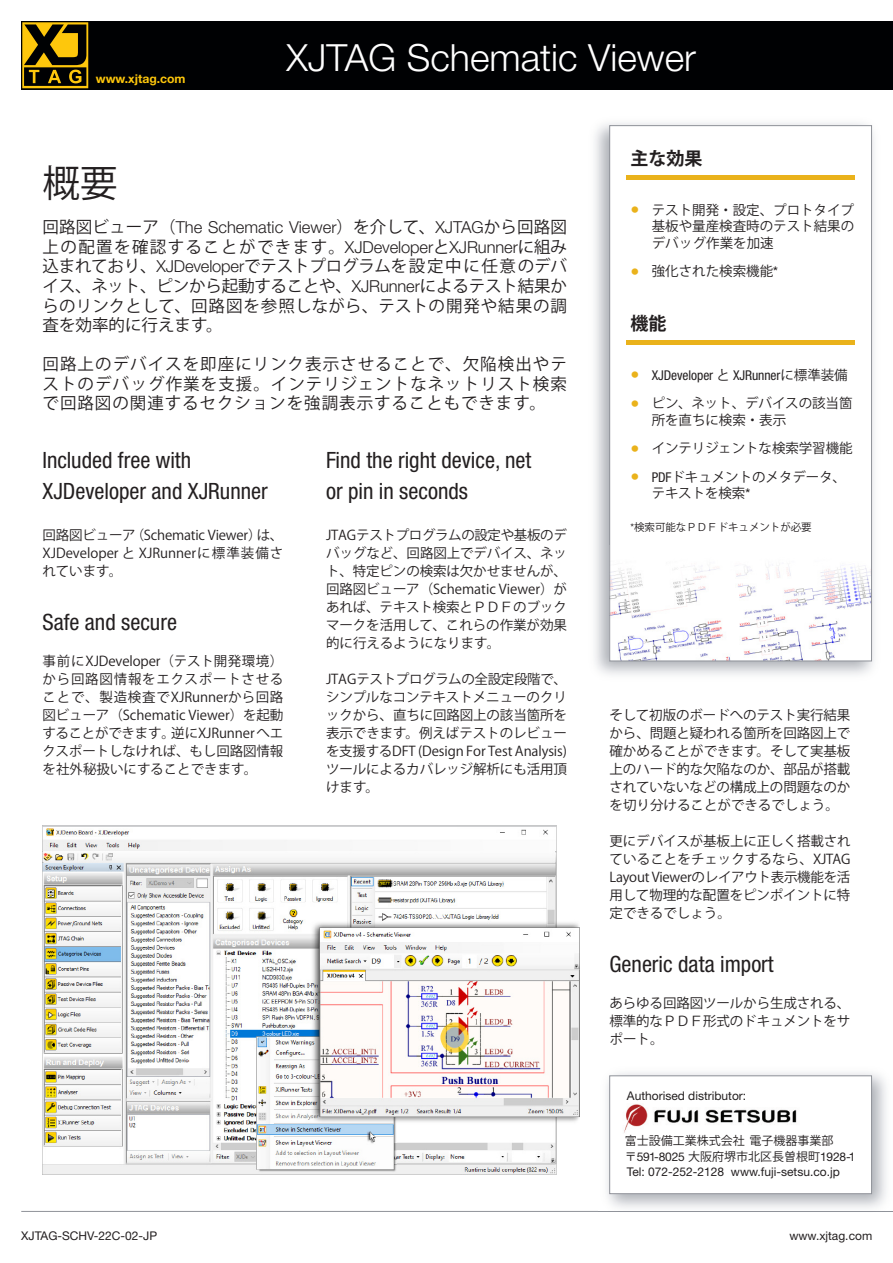
<style>
.page{position:relative;width:893px;height:1263px;background:#fff}
.page>*{position:absolute;margin:0;border:0;box-sizing:border-box;transform-origin:0 0}
.t1{font:300 37.5px "Helvetica Neue LT";color:#fff}
.t2{font:37.5px "Koz Go Pr 6 N";color:#231f20}
.t3{font:condensed 22.5px/30.9px "Helvetica Neue";color:#231f20}
.t4{font:700 18px "Koz Go Pr 6 N";color:#231f20}
.t5{font:16.5px/19.5px "Koz Go Pr 6 N";letter-spacing:.055em;color:#231f20;text-align:justify}
.t6{font:300 16.5px "Helvetica Neue LT";color:#231f20}
.t7{font:13.5px/18px "Koz Go Pr 6 N";letter-spacing:-.005em;color:#231f20;text-align:justify}
.t8{font:condensed 13.5px "Helvetica Neue";letter-spacing:-.005em;color:#231f20}
.t9{font:700 12.15px "Helvetica Neue LT";color:#fec70c}
.t10{font:12px/15px "Helvetica Neue LT";color:#231f20}
.t11{font:12px "Koz Go Pr 6 N";color:#231f20}
.t12{font:10.5px "Koz Go Pr 6 N";letter-spacing:-.005em;color:#231f20}
.s1{font-family:"Koz Go Pr 6 N";font-weight:400}
.s2{font-family:"Helvetica Neue LT";font-weight:300}
.s3{font-family:"Helvetica Neue";font-stretch:condensed;font-size:18px;color:#eab21b}
.s4{font-family:"Helvetica Neue";font-stretch:condensed}
.s5{font-size:18px;color:#eab21b}
.s6{font-family:"Koz Go Pr 6 N";font-stretch:normal}
.s7{font-family:"Helvetica Neue LT"}
.s8{font-family:"Koz Go Pr 6 N"}
</style>
<div class="page">
<div style="left:21px;top:21px;width:872px;height:68px;background:#000103"></div>
<svg style="left:22px;top:22px;width:66px;height:66px"></svg>
<hr style="left:21px;top:1211px;width:872px;height:1px;background:#8f9299">
<img style="left:611px;top:566px;width:259px;height:93px">
<div style="left:609px;top:125px;width:263px;height:536px;border:1px solid #8f9299"></div>
<div style="left:626px;top:340px;width:229px;height:5px;background:#eab21b"></div>
<hr style="left:626px;top:175px;width:229px;height:4px;background:#eab21b">
<div style="left:609px;top:1076px;width:263px;height:118px;border:1px solid #8f9299"></div>
<img style="left:622px;top:1103px;width:178px;height:31px">
<img style="left:43px;top:826px;width:537px;height:349px">
<hr style="left:43px;top:826px;width:513px;height:1px;background:#b2b3b7">
<p class="t9" style="left:96px;top:72px;width:91px">www.xjtag.com</p>
<h1 class="t1" style="left:286px;top:35px;width:411px">XJTAG Schematic Viewer</h1>
<h1 class="t2" style="left:43px;top:163px;width:77px">概要</h1>
<p class="t6" style="left:43px;top:218px;width:526px"><span class="s1">回路図ビューア（</span>The Schematic Viewer<span class="s1">）を介して、</span>XJTAG<span class="s1">から回路図</span></p>
<p class="t5" style="left:43px;top:238px;width:526px">上の配置を確認することができます。<span class="s2">XJDeveloper</span>と<span class="s2">XJRunner</span>に組み込まれており、<span class="s2">XJDeveloper</span>でテストプログラムを設定中に任意のデバイス、ネット、ピンから起動することや、<span class="s2">XJRunner</span>によるテスト結果からのリンクとして、回路図を参照しながら、テストの開発や結果の調査を効率的に行えます。</p>
<p class="t5" style="left:43px;top:355px;width:526px">回路上のデバイスを即座にリンク表示させることで、欠陥検出やテストのデバッグ作業を支援。インテリジェントなネットリスト検索で回路図の関連するセクションを強調表示することもできます。</p>
<h2 class="t3" style="left:43px;top:444px;width:227px">Included free with<br>XJDeveloper and XJRunner</h2>
<p class="t7" style="left:43px;top:526px;width:242px">回路図ビューア（Schematic Viewer）は、XJDeveloper と XJRunnerに標準装備されています。</p>
<h2 class="t3" style="left:43px;top:606px;width:136px">Safe and secure</h2>
<p class="t7" style="left:43px;top:652px;width:242px">事前にXJDeveloper（テスト開発環境）から回路図情報をエクスポートさせることで、製造検査でXJRunnerから回路図ビューア（Schematic Viewer）を起動することができます。逆にXJRunner へエクスポートしなければ、もし回路図情報を社外秘扱いにすることできます。</p>
<h2 class="t3" style="left:326px;top:444px;width:207px">Find the right device, net or pin in seconds</h2>
<p class="t7" style="left:326px;top:526px;width:242px">JTAGテストプログラムの設定や基板のデバッグなど、回路図上でデバイス、ネット、特定ピンの検索は欠かせませんが、回路図ビューア（Schematic Viewer）があれば、テキスト検索とＰＤＦのブックマークを活用して、これらの作業が効果的に行えるようになります。</p>
<p class="t7" style="left:326px;top:670px;width:242px">JTAGテストプログラムの全設定段階で、シンプルなコンテキストメニューのクリックから、直ちに回路図上の該当箇所を表示できます。例えばテストのレビューを支援するDFT (Design For Test Analysis)ツールによるカバレッジ解析にも活用頂けます。</p>
<h3 class="t4" style="left:630px;top:148px;width:73px">主な効果</h3>
<p class="t7" style="left:652px;top:202px;width:204px;line-height:16.5px;text-indent:-21px"><span class="s3">•</span> テスト開発・設定、プロトタイプ基板や量産検査時のテスト結果のデバッグ作業を加速</p>
<p class="t7" style="left:630px;top:262px;width:149px"><span class="s3">•</span> 強化された検索機能<span class="s4">*</span></p>
<h3 class="t4" style="left:630px;top:313px;width:37px">機能</h3>
<p class="t8" style="left:630px;top:367px;width:219px"><span class="s5">•</span> XJDeveloper <span class="s6">と</span> XJRunner<span class="s6">に標準装備</span></p>
<p class="t7" style="left:652px;top:395px;width:202px;line-height:16.5px;text-indent:-21px"><span class="s3">•</span> ピン、ネット、デバイスの該当箇所を直ちに検索・表示</p>
<p class="t7" style="left:630px;top:439px;width:224px"><span class="s3">•</span> インテリジェントな検索学習機能</p>
<p class="t7" style="left:652px;top:469px;width:196px;line-height:16.5px;text-indent:-21px"><span class="s3">•</span> <span class="s4">PDF</span>ドキュメントのメタデータ、テキストを検索<span class="s4">*</span></p>
<p class="t12" style="left:630px;top:521px;width:183px"><span class="s7">*</span>検索可能なＰＤＦドキュメントが必要</p>
<p class="t7" style="left:609px;top:706px;width:242px">そして初版のボードへのテスト実行結果から、問題と疑われる箇所を回路図上で確かめることができます。そして実基板上のハード的な欠陥なのか、部品が搭載されていないなどの構成上の問題なのかを切り分けることができるでしょう。</p>
<p class="t7" style="left:609px;top:832px;width:243px">更にデバイスが基板上に正しく搭載されていることをチェックするなら、XJTAG Layout Viewerのレイアウト表示機能を活用して物理的な配置をピンポイントに特定できるでしょう。</p>
<h2 class="t3" style="left:609px;top:948px;width:166px">Generic data import</h2>
<p class="t7" style="left:609px;top:994px;width:242px">あらゆる回路図ツールから生成される、標準的なＰＤＦ形式のドキュメントをサポート。</p>
<p class="t10" style="left:627px;top:1088px;width:121px">Authorised distributor:</p>
<p class="t11" style="left:625px;top:1133px;width:210px">富士設備工業株式会社電子機器事業部</p>
<p class="t10" style="left:625px;top:1149px;width:232px"><span class="s8">〒</span>591-8025 <span class="s8">大阪府堺市北区長曽根町</span>1928-1<br>Tel: 072-252-2128 www.fuji-setsu.co.jp</p>
<p class="t10" style="left:21px;top:1228px;width:138px">XJTAG-SCHV-22C-02-JP</p>
<p class="t10" style="left:789px;top:1228px;width:84px">www.xjtag.com</p>
</div>
